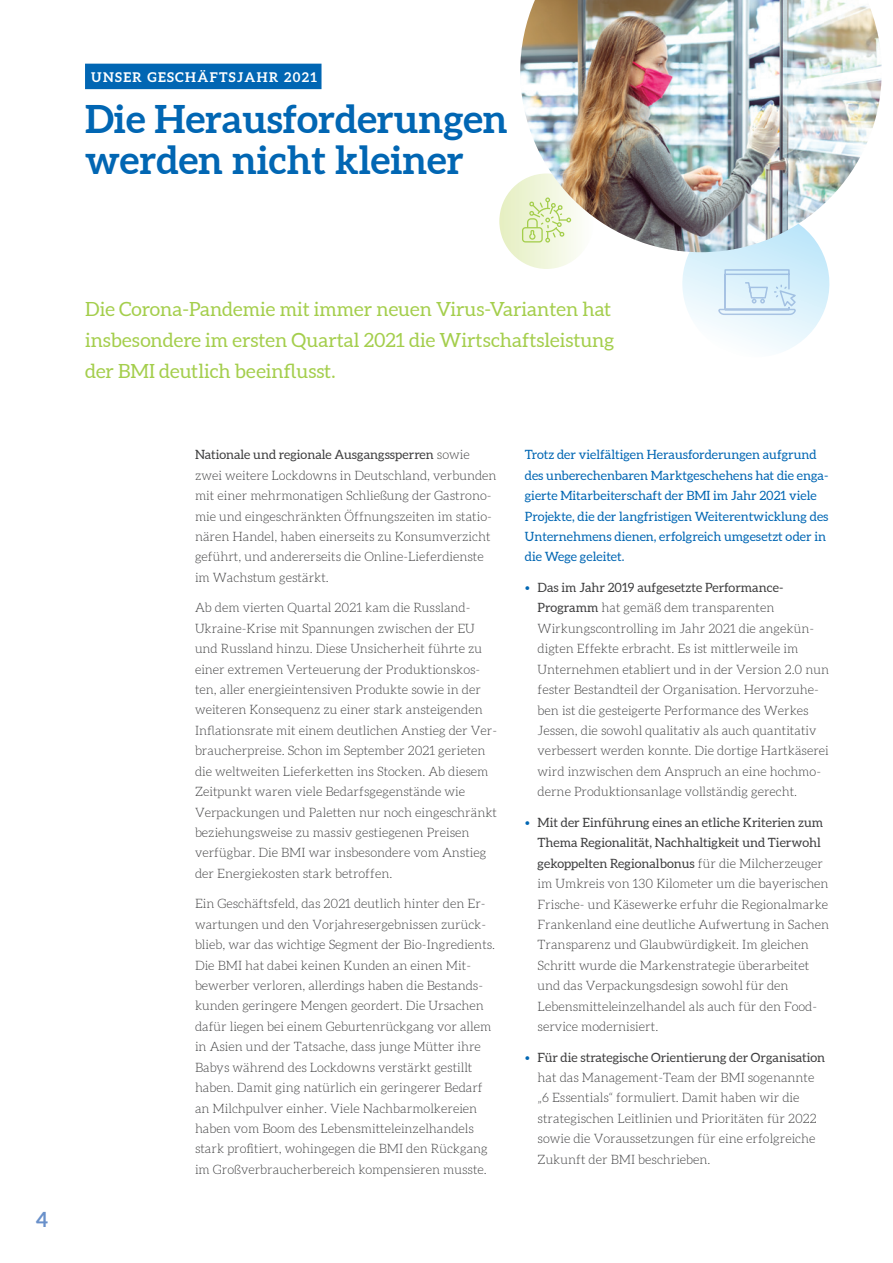
<style>
.page{position:relative;width:893px;height:1263px;background:#fff}
.page>*{position:absolute;margin:0;border:0;box-sizing:border-box;transform-origin:0 0}
.t1{font:700 39px/40.8px "Aleo";color:#0166b3}
.t2{font:700 21px "Aleo";color:#6990ca}
.t3{font:19.5px/30.6px "Aleo";color:#a4ce4c}
.t4{font:700 13.5px "Aleo";letter-spacing:.1em;color:#fff}
.t5{font:300 12.75px/20.4px "Aleo";color:#3e3e3f}
.t6{font:12.75px/20.4px "Aleo";color:#0166b3}
.s1{font-weight:400}
.s2{color:#0166b3}
</style>
<div class="page">
<svg style="left:499px;top:173px;width:95px;height:96px;background:#ecf3d2"></svg>
<div style="left:85px;top:64px;width:236px;height:25px;background:#0166b3"></div>
<img style="left:520px;top:0;width:362px;height:252px">
<svg style="left:673px;top:200px;width:166px;height:152px"></svg>
<svg style="left:522px;top:197px;width:49px;height:46px;background:#e2eec1"></svg>
<p class="t4" style="left:91px;top:68px;width:227px">UNSER GESCHÄFTSJAHR 2021</p>
<h1 class="t1" style="left:85px;top:100px;width:424px">Die Herausforderungen werden nicht kleiner</h1>
<h2 class="t2" style="left:36px;top:1206px;width:14px">4</h2>
<h3 class="t3" style="left:85px;top:295px;width:531px">Die Corona-Pandemie mit immer neuen Virus-Varianten hat insbesondere im ersten Quartal 2021 die Wirtschaftsleistung der BMI deutlich beeinflusst.</h3>
<p class="t5" style="left:195px;top:445px;width:303px"><span class="s1">Nationale und regionale Ausgangssperren</span> sowie zwei weitere Lockdowns in Deutschland, verbunden mit einer mehrmonatigen Schließung der Gastrono&shy;mie und eingeschränkten Öffnungszeiten im statio&shy;nären Handel, haben einerseits zu Konsumverzicht geführt, und andererseits die Online-Lieferdienste im Wachstum gestärkt.</p>
<p class="t5" style="left:195px;top:599px;width:304px">Ab dem vierten Quartal 2021 kam die Russland-Ukraine-Krise mit Spannungen zwischen der EU und Russland hinzu. Diese Unsicherheit führte zu einer extremen Verteuerung der Produktionskos&shy;ten, aller energieintensiven Produkte sowie in der weiteren Konsequenz zu einer stark ansteigenden Inflationsrate mit einem deutlichen Anstieg der Ver&shy;braucherpreise. Schon im September 2021 gerieten die weltweiten Lieferketten ins Stocken. Ab diesem Zeitpunkt waren viele Bedarfsgegenstände wie Verpackungen und Paletten nur noch eingeschränkt beziehungsweise zu massiv gestiegenen Preisen verfügbar. Die BMI war insbesondere vom Anstieg der Energiekosten stark betroffen.</p>
<p class="t5" style="left:195px;top:895px;width:302px">Ein Geschäftsfeld, das 2021 deutlich hinter den Er&shy;wartungen und den Vorjahresergebnissen zurück&shy;blieb, war das wichtige Segment der Bio-Ingredients.<br>Die BMI hat dabei keinen Kunden an einen Mit&shy;bewerber verloren, allerdings haben die Bestands&shy;kunden geringere Mengen geordert. Die Ursachen dafür liegen bei einem Geburtenrückgang vor allem in Asien und der Tatsache, dass junge Mütter ihre Babys während des Lockdowns verstärkt gestillt haben. Damit ging natürlich ein geringerer Bedarf an Milchpulver einher. Viele Nachbarmolkereien haben vom Boom des Lebensmitteleinzelhandels stark profitiert, wohingegen die BMI den Rückgang im Großverbraucherbereich kompensieren musste.</p>
<p class="t6" style="left:525px;top:445px;width:305px">Trotz der vielfältigen Herausforderungen aufgrund des unberechenbaren Marktgeschehens hat die enga&shy;gierte Mitarbeiterschaft der BMI im Jahr 2021 viele Projekte, die der langfristigen Weiterentwicklung des Unternehmens dienen, erfolgreich umgesetzt oder in die Wege geleitet.</p>
<p class="t5" style="left:538px;top:578px;width:293px;text-indent:-13px"><span class="s2">•</span> <span class="s1">Das im Jahr 2019 aufgesetzte Performance-Programm</span> hat gemäß dem transparenten Wirkungscontrolling im Jahr 2021 die angekün&shy;digten Effekte erbracht. Es ist mittlerweile im Unternehmen etabliert und in der Version 2.0 nun fester Bestandteil der Organisation. Hervorzuhe&shy;ben ist die gesteigerte Performance des Werkes Jessen, die sowohl qualitativ als auch quantitativ verbessert werden konnte. Die dortige Hartkäserei wird inzwischen dem Anspruch an eine hochmo&shy;derne Produktionsanlage vollständig gerecht.</p>
<p class="t5" style="left:538px;top:813px;width:293px;text-indent:-13px"><span class="s2">•</span> <span class="s1">Mit der Einführung eines an etliche Kriterien zum Thema Regionalität, Nachhaltigkeit und Tierwohl gekoppelten Regionalbonus</span> für die Milcherzeuger im Umkreis von 130 Kilometer um die bayerischen Frische- und Käsewerke erfuhr die Regionalmarke Frankenland eine deutliche Aufwertung in Sachen Transparenz und Glaubwürdigkeit. Im gleichen Schritt wurde die Markenstrategie überarbeitet und das Verpackungsdesign sowohl für den Lebensmitteleinzelhandel als auch für den Food&shy;service modernisiert.</p>
<p class="t5" style="left:538px;top:1048px;width:289px;text-indent:-13px"><span class="s2">•</span> <span class="s1">Für die strategische Orientierung der Organisation </span>hat das Management-Team der BMI sogenannte „6 Essentials“ formuliert. Damit haben wir die strategischen Leitlinien und Prioritäten für 2022 sowie die Voraussetzungen für eine erfolgreiche Zukunft der BMI beschrieben.</p>
</div>
